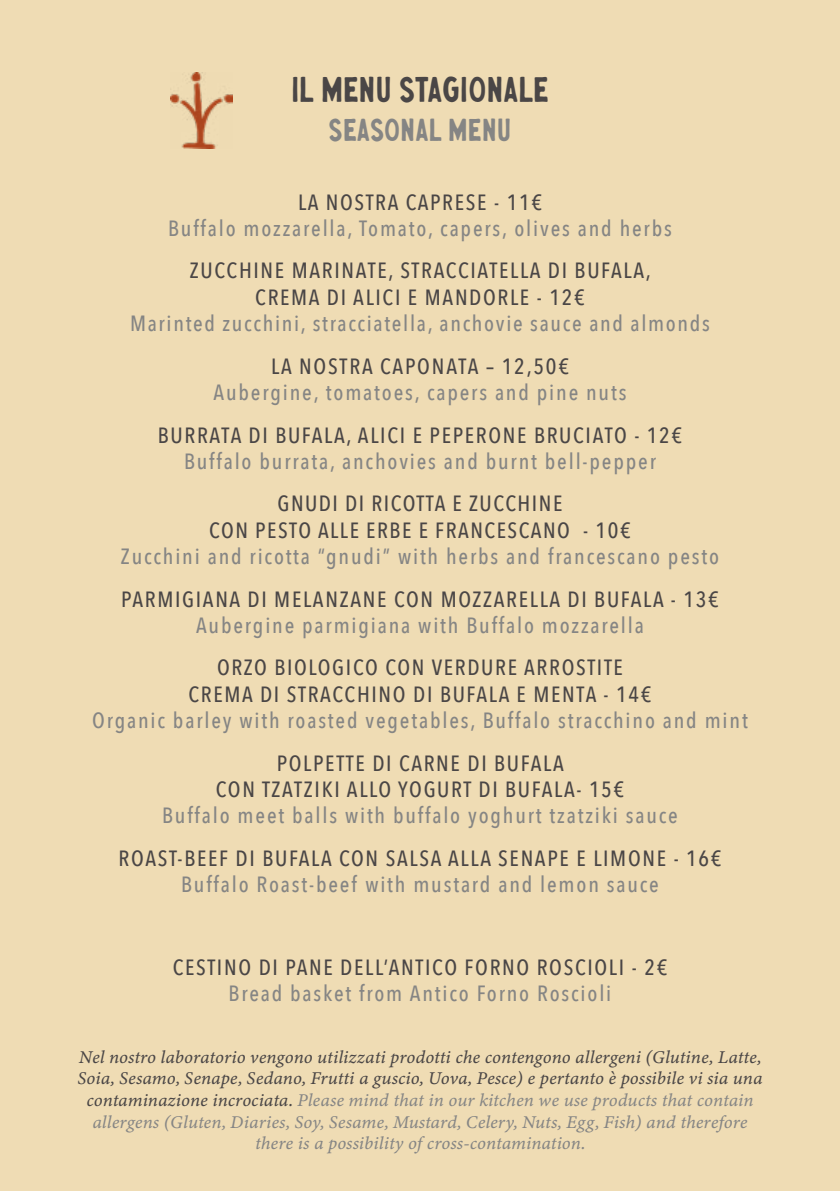
<style>
.page{position:relative;width:840px;height:1191px;background:#fff}
.page>*{position:absolute;margin:0;border:0;box-sizing:border-box;transform-origin:0 0}
.t1{font:condensed 36px "Franklin Stone";color:#4a4646}
.t2{font:condensed 32px "Franklin Stone";color:#858584}
.t3{font:500 22px/26.4px "Avenir Next Condensed";letter-spacing:.075em;color:#4a4646;text-align:center}
.t4{font:500 22px "Avenir Next Condensed";letter-spacing:.085em;color:#858584}
.t5{font:italic 18px/21.6px "Minion Variable Concept";color:#4a4646;text-align:center}
.s1{color:#868685}
.s2{color:#858584}
</style>
<div class="page">
<div style="left:0;top:0;width:839px;height:1191px;background:#efdcb4"></div>
<img style="left:170px;top:72px;width:62px;height:76px">
<h1 class="t1" style="left:291px;top:71px;width:259px">IL MENU STAGIONALE</h1>
<h2 class="t2" style="left:328px;top:113px;width:184px">SEASONAL MENU</h2>
<p class="t3" style="left:298px;top:189px;width:245px">LA NOSTRA CAPRESE - 11€</p>
<p class="t4" style="left:168px;top:215px;width:505px">Buffalo mozzarella, Tomato, capers, olives and herbs</p>
<p class="t3" style="left:190px;top:257px;width:462px">ZUCCHINE MARINATE, STRACCIATELLA DI BUFALA,<br>CREMA DI ALICI E MANDORLE - 12€</p>
<p class="t4" style="left:130px;top:310px;width:581px">Marinted zucchini, stracciatella, anchovie sauce and almonds</p>
<p class="t3" style="left:271px;top:353px;width:299px">LA NOSTRA CAPONATA – 12,50€</p>
<p class="t4" style="left:213px;top:379px;width:414px">Aubergine, tomatoes, capers and pine nuts</p>
<p class="t3" style="left:158px;top:421px;width:525px">BURRATA DI BUFALA, ALICI E PEPERONE BRUCIATO - 12€</p>
<p class="t4" style="left:184px;top:448px;width:473px">Buffalo burrata, anchovies and burnt bell-pepper</p>
<p class="t3" style="left:209px;top:490px;width:423px">GNUDI DI RICOTTA E ZUCCHINE<br>CON PESTO ALLE ERBE E FRANCESCANO - 10€</p>
<p class="t4" style="left:121px;top:543px;width:599px">Zucchini and ricotta “gnudi” with herbs and francescano pesto</p>
<p class="t3" style="left:121px;top:585px;width:598px">PARMIGIANA DI MELANZANE CON MOZZARELLA DI BUFALA - 13€</p>
<p class="t4" style="left:196px;top:612px;width:449px">Aubergine parmigiana with Buffalo mozzarella</p>
<p class="t3" style="left:188px;top:654px;width:464px">ORZO BIOLOGICO CON VERDURE ARROSTITE<br>CREMA DI STRACCHINO DI BUFALA E MENTA - 14€</p>
<p class="t4" style="left:92px;top:707px;width:656px">Organic barley with roasted vegetables, Buffalo stracchino and mint</p>
<p class="t3" style="left:216px;top:749px;width:409px">POLPETTE DI CARNE DI BUFALA<br>CON TZATZIKI ALLO YOGURT DI BUFALA- 15€</p>
<p class="t4" style="left:162px;top:802px;width:517px">Buffalo meet balls with buffalo yoghurt tzatziki sauce</p>
<p class="t3" style="left:118px;top:845px;width:604px">ROAST-BEEF DI BUFALA CON SALSA ALLA SENAPE E LIMONE - 16€</p>
<p class="t4" style="left:181px;top:871px;width:479px">Buffalo Roast-beef with mustard and lemon sauce</p>
<p class="t3" style="left:173px;top:953px;width:496px">CESTINO DI PANE DELL’ANTICO FORNO ROSCIOLI - 2€</p>
<p class="t4" style="left:228px;top:980px;width:384px">Bread basket from Antico Forno Roscioli</p>
<p class="t5" style="left:77px;top:1046px;width:686px">Nel nostro laboratorio vengono utilizzati prodotti che contengono allergeni (Glutine, Latte, Soia, Sesamo, Senape, Sedano, Frutti a guscio, Uova, Pesce) e pertanto è possibile vi sia una contaminazione incrociata. <span class="s1">Please mind that in our kitchen we use products that contain allergens (Gluten, Diaries, Soy, Sesame, Mustard,</span> <span class="s2">Celery, Nuts, Egg, Fish) and therefore there is a possibility of cross-contamination.</span></p>
</div>
